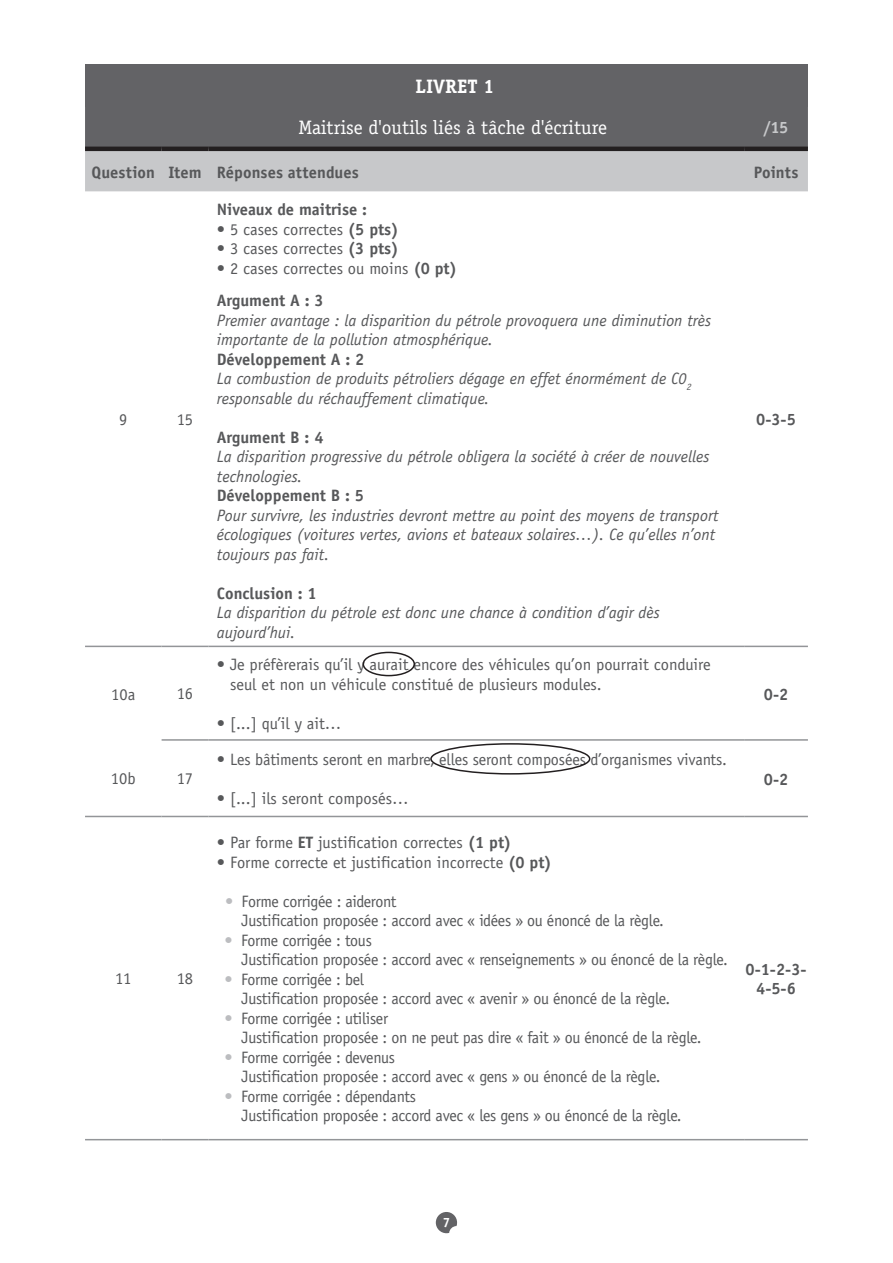
<style>
.page{position:relative;width:893px;height:1263px;background:#fff}
.page>*{position:absolute;margin:0;border:0;box-sizing:border-box;transform-origin:0 0}
.t1{font:19.5px "Officina Serif";color:#fff}
.t2{font:700 19.5px "Officina Serif";color:#fff}
.t3{font:16.5px/19.5px "Officina Sans";letter-spacing:-.02em;color:#57585a}
.t4{font:italic 16.5px/19.5px "Officina Sans";color:#57585a}
.t5{font:16.5px/19.5px "Officina Sans";color:#57585a}
.t6{font:700 16.5px/19.5px "Officina Sans";color:#57585a;text-align:center}
.t7{font:700 16.5px "Officina Sans";color:#c7c8ca}
.t8{font:700 13.5px "Officina Serif";color:#fff}
.s1{font-weight:700}
.s2{font-weight:700;font-style:normal}
.s3{color:#bcbdc0}
</style>
<div class="page">
<svg style="left:436px;top:1212px;width:21px;height:21px"></svg>
<div style="left:85px;top:64px;width:723px;height:42px;background:#636366"></div>
<svg style="left:85px;top:106px;width:723px;height:85px;background:#939496"></svg>
<hr style="left:744px;top:646px;width:64px;height:1px;background:#939598">
<hr style="left:744px;top:739px;width:64px;height:2px;background:#939598">
<hr style="left:744px;top:816px;width:64px;height:1px;background:#939598">
<hr style="left:744px;top:1139px;width:64px;height:1px;background:#939598">
<hr style="left:85px;top:1139px;width:77px;height:1px;background:#939598">
<hr style="left:162px;top:646px;width:46px;height:1px;background:#939598">
<hr style="left:162px;top:739px;width:46px;height:2px;background:#939598">
<hr style="left:162px;top:816px;width:46px;height:1px;background:#939598">
<hr style="left:162px;top:1139px;width:46px;height:1px;background:#939598">
<hr style="left:208px;top:646px;width:536px;height:1px;background:#939598">
<hr style="left:208px;top:739px;width:536px;height:2px;background:#939598">
<hr style="left:208px;top:816px;width:536px;height:1px;background:#939598">
<hr style="left:208px;top:1139px;width:536px;height:1px;background:#939598">
<hr style="left:85px;top:147px;width:77px;height:4px;background:#231f20">
<hr style="left:744px;top:147px;width:64px;height:4px;background:#231f20">
<hr style="left:85px;top:646px;width:77px;height:1px;background:#939598">
<hr style="left:85px;top:816px;width:77px;height:1px;background:#939598">
<hr style="left:162px;top:147px;width:46px;height:4px;background:#231f20">
<hr style="left:208px;top:147px;width:536px;height:4px;background:#231f20">
<div style="left:362px;top:652px;width:53px;height:24px;border:2px solid #231f20;border-radius:50%"></div>
<div style="left:430px;top:743px;width:160px;height:31px;border:2px solid #231f20;border-radius:50%"></div>
<p class="t2" style="left:416px;top:74px;width:80px">LIVRET 1</p>
<p class="t1" style="left:298px;top:116px;width:310px">Maitrise d'outils liés à tâche d'écriture</p>
<p class="t7" style="left:764px;top:117px;width:26px">/15</p>
<p class="t6" style="left:92px;top:162px;width:269px">Question Item Réponses attendues</p>
<p class="t6" style="left:754px;top:162px;width:46px">Points</p>
<p class="t6" style="left:217px;top:200px;width:152px">Niveaux de maitrise :</p>
<p class="t5" style="left:217px;top:220px;width:183px">• 5 cases correctes <span class="s1">(5 pts)</span></p>
<p class="t5" style="left:217px;top:239px;width:183px">• 3 cases correctes <span class="s1">(3 pts)</span></p>
<p class="t5" style="left:217px;top:259px;width:242px">• 2 cases correctes ou moins <span class="s1">(0 pt)</span></p>
<p class="t3" style="left:119px;top:409px;width:10px">9</p>
<p class="t3" style="left:177px;top:409px;width:18px">15</p>
<p class="t6" style="left:217px;top:290px;width:108px">Argument A : 3</p>
<p class="t4" style="left:217px;top:310px;width:496px">Premier avantage : la disparition du pétrole provoquera une diminution très importante de la pollution atmosphérique.</p>
<p class="t4" style="left:217px;top:349px;width:476px"><span class="s2">Développement A : 2<br></span>La combustion de produits pétroliers dégage en effet énormément de C0<sub>2 </sub>responsable du réchauffement climatique.</p>
<p class="t6" style="left:217px;top:427px;width:108px">Argument B : 4</p>
<p class="t4" style="left:217px;top:447px;width:494px">La disparition progressive du pétrole obligera la société à créer de nouvelles technologies.</p>
<p class="t6" style="left:217px;top:485px;width:149px">Développement B : 5</p>
<p class="t4" style="left:217px;top:505px;width:503px">Pour survivre, les industries devront mettre au point des moyens de transport écologiques (voitures vertes, avions et bateaux solaires…). Ce qu’elles n’ont toujours pas fait.</p>
<p class="t6" style="left:217px;top:583px;width:101px">Conclusion : 1</p>
<p class="t4" style="left:217px;top:603px;width:445px">La disparition du pétrole est donc une chance à condition d’agir dès aujourd’hui.</p>
<p class="t6" style="left:756px;top:409px;width:41px">0-3-5</p>
<p class="t3" style="left:111px;top:684px;width:26px">10a</p>
<p class="t3" style="left:177px;top:684px;width:18px">16</p>
<p class="t5" style="left:230px;top:655px;width:482px;text-indent:-13px">• Je préfèrerais qu’il y aurait encore des véhicules qu’on pourrait conduire seul et non un véhicule constitué de plusieurs modules.</p>
<p class="t3" style="left:217px;top:713px;width:126px">• [...] qu’il y ait…</p>
<p class="t6" style="left:764px;top:684px;width:26px">0-2</p>
<p class="t3" style="left:111px;top:769px;width:26px">10b</p>
<p class="t3" style="left:177px;top:769px;width:18px">17</p>
<p class="t3" style="left:217px;top:749px;width:511px">• Les bâtiments seront en marbre, elles seront composées d’organismes vivants.</p>
<p class="t5" style="left:217px;top:788px;width:193px">• [...] ils seront composés…</p>
<p class="t6" style="left:764px;top:769px;width:26px">0-2</p>
<p class="t3" style="left:115px;top:969px;width:18px">11</p>
<p class="t3" style="left:177px;top:969px;width:18px">18</p>
<p class="t5" style="left:217px;top:833px;width:296px">• Par forme <span class="s1">et</span> justification correctes <span class="s1">(1 pt)</span></p>
<p class="t5" style="left:217px;top:852px;width:336px">• Forme correcte et justification incorrecte <span class="s1">(0 pt)</span></p>
<p class="t3" style="left:242px;top:891px;width:424px;text-indent:-16px"><span class="s3">•</span> Forme corrigée : aideront<br>Justification proposée : accord avec « idées » ou énoncé de la règle.</p>
<p class="t3" style="left:242px;top:930px;width:488px;text-indent:-17px"><span class="s3">•</span> Forme corrigée : tous<br>Justification proposée : accord avec « renseignements » ou énoncé de la règle.</p>
<p class="t3" style="left:242px;top:969px;width:430px;text-indent:-17px"><span class="s3">•</span> Forme corrigée : bel<br>Justification proposée : accord avec « avenir » ou énoncé de la règle.</p>
<p class="t3" style="left:242px;top:1008px;width:461px;text-indent:-17px"><span class="s3">•</span> Forme corrigée : utiliser<br>Justification proposée : on ne peut pas dire « fait » ou énoncé de la règle.</p>
<p class="t3" style="left:242px;top:1047px;width:420px;text-indent:-17px"><span class="s3">•</span> Forme corrigée : devenus<br>Justification proposée : accord avec « gens » ou énoncé de la règle.</p>
<p class="t3" style="left:242px;top:1086px;width:441px;text-indent:-17px"><span class="s3">•</span> Forme corrigée : dépendants<br>Justification proposée : accord avec « les gens » ou énoncé de la règle.</p>
<p class="t6" style="left:745px;top:959px;width:63px">0-1-2-3-<br>4-5-6</p>
<p class="t8" style="left:443px;top:1214px;width:9px">7</p>
</div>
